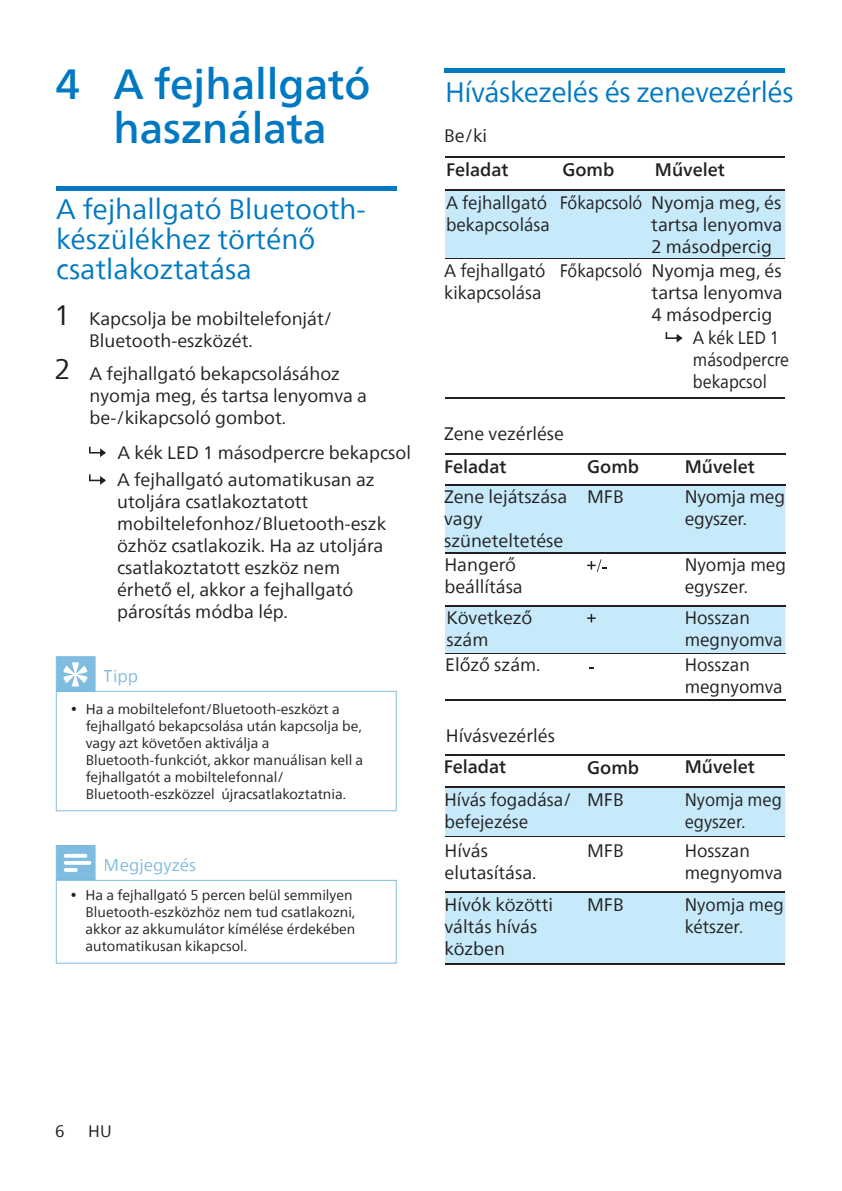
<style>
.page{position:relative;width:842px;height:1191px;background:#fff}
.page>*{position:absolute;margin:0;border:0;box-sizing:border-box;transform-origin:0 0}
.t1{font:500 42px/44px "Neue Frutiger World";color:#0079c2;text-align:center}
.t2{font:28px/30px "Neue Frutiger World";color:#0079c2}
.t3{font:28px/54px "Neue Frutiger World";color:#231f20}
.t4{font:18px/22px "Neue Frutiger World";color:#231f20}
.t5{font:18px/22px "Neue Frutiger World";color:#231f20;text-align:justify;scale:.9 1}
.t6{font:18px/22px "Neue Frutiger World";color:#231f20;scale:.96 1}
.t7{font:18px/22px "Neue Frutiger World";color:#231f20;scale:.95 1}
.t8{font:500 18px "Neue Frutiger World";color:#231f20}
.t9{font:18px/22px "Neue Frutiger World";color:#231f20;scale:.93 1}
.t10{font:17px "Neue Frutiger World";color:#0079c2}
.t11{font:16.6px "Neue Frutiger World";color:#231f20}
.t12{font:14px/17px "Neue Frutiger World";color:#231f20}
</style>
<div class="page">
<div style="left:56px;top:656px;width:39px;height:35px;background:#80bce0"></div>
<hr style="left:57px;top:186px;width:340px;height:4px;background:#0079c2">
<svg style="left:89px;top:447px;width:17px;height:10px"></svg>
<svg style="left:89px;top:474px;width:17px;height:11px"></svg>
<div style="left:445px;top:190px;width:340px;height:68px;background:#c6eafa"></div>
<hr style="left:445px;top:156px;width:96px;height:1px;background:#231f20">
<hr style="left:541px;top:156px;width:92px;height:1px;background:#231f20">
<hr style="left:633px;top:156px;width:152px;height:1px;background:#231f20">
<hr style="left:445px;top:189px;width:96px;height:1px;background:#231f20">
<hr style="left:541px;top:189px;width:92px;height:1px;background:#231f20">
<hr style="left:633px;top:189px;width:152px;height:1px;background:#231f20">
<hr style="left:445px;top:258px;width:96px;height:1px;background:#231f20">
<hr style="left:541px;top:258px;width:92px;height:1px;background:#231f20">
<hr style="left:633px;top:258px;width:152px;height:1px;background:#231f20">
<hr style="left:445px;top:397px;width:96px;height:1px;background:#231f20">
<hr style="left:541px;top:397px;width:92px;height:1px;background:#231f20">
<hr style="left:633px;top:397px;width:152px;height:1px;background:#231f20">
<svg style="left:666px;top:332px;width:16px;height:10px"></svg>
<svg style="left:445px;top:485px;width:340px;height:167px;fill:#c6eafa"></svg>
<hr style="left:445px;top:453px;width:133px;height:1px;background:#231f20">
<hr style="left:578px;top:453px;width:98px;height:1px;background:#231f20">
<hr style="left:676px;top:453px;width:109px;height:1px;background:#231f20">
<hr style="left:445px;top:484px;width:133px;height:1px;background:#231f20">
<hr style="left:578px;top:484px;width:98px;height:1px;background:#231f20">
<hr style="left:676px;top:484px;width:109px;height:1px;background:#231f20">
<hr style="left:445px;top:553px;width:133px;height:1px;background:#231f20">
<hr style="left:578px;top:553px;width:98px;height:1px;background:#231f20">
<hr style="left:676px;top:553px;width:109px;height:1px;background:#231f20">
<hr style="left:445px;top:605px;width:133px;height:1px;background:#231f20">
<hr style="left:578px;top:605px;width:98px;height:1px;background:#231f20">
<hr style="left:676px;top:605px;width:109px;height:1px;background:#231f20">
<hr style="left:445px;top:652px;width:133px;height:1px;background:#231f20">
<hr style="left:578px;top:652px;width:98px;height:1px;background:#231f20">
<hr style="left:676px;top:652px;width:109px;height:1px;background:#231f20">
<hr style="left:445px;top:700px;width:133px;height:1px;background:#231f20">
<hr style="left:578px;top:700px;width:98px;height:1px;background:#231f20">
<hr style="left:676px;top:700px;width:109px;height:1px;background:#231f20">
<svg style="left:587px;top:559px;width:20px;height:13px"></svg>
<svg style="left:587px;top:614px;width:9px;height:8px"></svg>
<div style="left:445px;top:788px;width:340px;height:48px;background:#c6eafa"></div>
<div style="left:445px;top:892px;width:340px;height:71px;background:#c6eafa"></div>
<hr style="left:445px;top:754px;width:108px;height:1px;background:#231f20">
<hr style="left:553px;top:754px;width:114px;height:1px;background:#231f20">
<hr style="left:667px;top:754px;width:118px;height:1px;background:#231f20">
<hr style="left:445px;top:787px;width:108px;height:1px;background:#231f20">
<hr style="left:553px;top:787px;width:114px;height:1px;background:#231f20">
<hr style="left:667px;top:787px;width:118px;height:1px;background:#231f20">
<hr style="left:445px;top:836px;width:108px;height:1px;background:#231f20">
<hr style="left:553px;top:836px;width:114px;height:1px;background:#231f20">
<hr style="left:667px;top:836px;width:118px;height:1px;background:#231f20">
<hr style="left:445px;top:891px;width:108px;height:1px;background:#231f20">
<hr style="left:553px;top:891px;width:114px;height:1px;background:#231f20">
<hr style="left:667px;top:891px;width:118px;height:1px;background:#231f20">
<hr style="left:444px;top:69px;width:341px;height:4px;background:#0079c2">
<hr style="left:445px;top:963px;width:108px;height:1px;background:#231f20">
<hr style="left:553px;top:963px;width:114px;height:1px;background:#231f20">
<hr style="left:667px;top:963px;width:118px;height:1px;background:#231f20">
<svg style="left:64px;top:662px;width:23px;height:24px"></svg>
<div style="left:56px;top:845px;width:39px;height:35px;background:#80bce0"></div>
<svg style="left:64px;top:854px;width:27px;height:18px"></svg>
<h1 class="t1" style="left:55px;top:62px;width:316px">4 A fejhallgató használata</h1>
<h2 class="t2" style="left:56px;top:194px;width:311px">A fejhallgató Bluetooth&shy;készülékhez történő csatlakoztatása</h2>
<p class="t4" style="left:89px;top:308px;width:245px">Kapcsolja be mobiltelefonját/<br>Bluetooth-eszközét.</p>
<p class="t4" style="left:90px;top:362px;width:279px">A fejhallgató bekapcsolásához nyomja meg, és tartsa lenyomva a be-/kikapcsoló gombot.</p>
<p class="t4" style="left:117px;top:439px;width:295px;line-height:27px">A kék LED 1 másodpercre bekapcsol<br>A fejhallgató automatikusan az</p>
<p class="t4" style="left:117px;top:491px;width:271px">utoljára csatlakoztatott mobiltelefonhoz/Bluetooth-eszk özhöz csatlakozik. Ha az utoljára csatlakoztatott eszköz nem érhető el, akkor a fejhallgató párosítás módba lép.</p>
<h2 class="t3" style="left:54px;top:289px;width:18px">1<br>2</h2>
<p class="t10" style="left:104px;top:662px;width:36px">Tipp</p>
<p class="t12" style="left:86px;top:700px;width:279px;text-indent:-15px">• Ha a mobiltelefont/Bluetooth-eszközt a fejhallgató bekapcsolása után kapcsolja be, vagy azt követően aktiválja a Bluetooth-funkciót, akkor manuálisan kell a fejhallgatót a mobiltelefonnal/ Bluetooth-eszközzel újracsatlakoztatnia.</p>
<p class="t10" style="left:104px;top:851px;width:94px">Megjegyzés</p>
<p class="t12" style="left:86px;top:887px;width:271px;text-indent:-15px">• Ha a fejhallgató 5 percen belül semmilyen Bluetooth-eszközhöz nem tud csatlakozni, akkor az akkumulátor kímélése érdekében automatikusan kikapcsol.</p>
<h2 class="t2" style="left:445px;top:77px;width:350px">Híváskezelés és zenevezérlés</h2>
<p class="t4" style="left:444px;top:125px;width:45px">Be/ki</p>
<p class="t8" style="left:446px;top:154px;width:64px">Feladat</p>
<p class="t8" style="left:562px;top:154px;width:54px">Gomb</p>
<p class="t8" style="left:655px;top:154px;width:71px">Művelet</p>
<p class="t7" style="left:446px;top:191px;width:111px">A fejhallgató bekapcsolása</p>
<p class="t5" style="left:651px;top:191px;width:147px;text-indent:-91px">Főkapcsoló Nyomja meg, és tartsa lenyomva 2 másodpercig</p>
<p class="t7" style="left:444px;top:260px;width:108px">A fejhallgató kikapcsolása</p>
<p class="t5" style="left:560px;top:260px;width:248px">Főkapcsoló Nyomja meg, és</p>
<p class="t4" style="left:652px;top:282px;width:133px">tartsa lenyomva</p>
<p class="t4" style="left:652px;top:304px;width:122px">4 másodpercig</p>
<p class="t5" style="left:693px;top:327px;width:97px">A kék LED 1</p>
<p class="t5" style="left:693px;top:349px;width:108px">másodpercre</p>
<p class="t5" style="left:693px;top:371px;width:84px">bekapcsol</p>
<p class="t4" style="left:444px;top:422px;width:121px">Zene vezérlése</p>
<p class="t8" style="left:444px;top:451px;width:64px">Feladat</p>
<p class="t8" style="left:587px;top:451px;width:54px">Gomb</p>
<p class="t8" style="left:685px;top:451px;width:71px">Művelet</p>
<p class="t4" style="left:444px;top:486px;width:181px">Zene lejátszása MFB vagy<br>szüneteltetése</p>
<p class="t4" style="left:685px;top:486px;width:102px">Nyomja meg egyszer.</p>
<p class="t4" style="left:685px;top:554px;width:103px">Nyomja meg egyszer.</p>
<p class="t6" style="left:685px;top:607px;width:104px">Hosszan megnyomva</p>
<p class="t6" style="left:685px;top:654px;width:104px">Hosszan megnyomva</p>
<p class="t4" style="left:444px;top:554px;width:80px">Hangerő beállítása</p>
<p class="t4" style="left:446px;top:607px;width:87px">Következő szám</p>
<p class="t4" style="left:445px;top:654px;width:97px">Előző szám.</p>
<p class="t4" style="left:446px;top:725px;width:110px">Hívásvezérlés</p>
<p class="t8" style="left:444px;top:752px;width:64px">Feladat</p>
<p class="t8" style="left:587px;top:752px;width:54px">Gomb</p>
<p class="t8" style="left:685px;top:752px;width:71px">Művelet</p>
<p class="t6" style="left:445px;top:789px;width:134px">Hívás fogadása/ befejezése</p>
<p class="t4" style="left:445px;top:840px;width:93px">Hívás elutasítása.</p>
<p class="t4" style="left:587px;top:789px;width:38px">MFB</p>
<p class="t4" style="left:587px;top:840px;width:38px">MFB</p>
<p class="t9" style="left:685px;top:789px;width:106px">Nyomja meg egyszer.</p>
<p class="t6" style="left:685px;top:840px;width:104px">Hosszan megnyomva</p>
<p class="t4" style="left:445px;top:894px;width:110px">Hívók közötti váltás hívás közben</p>
<p class="t4" style="left:587px;top:894px;width:38px">MFB</p>
<p class="t7" style="left:685px;top:894px;width:106px">Nyomja meg kétszer.</p>
<p class="t11" style="left:55px;top:1118px;width:11px">6</p>
<p class="t11" style="left:88px;top:1118px;width:25px">HU</p>
</div>
